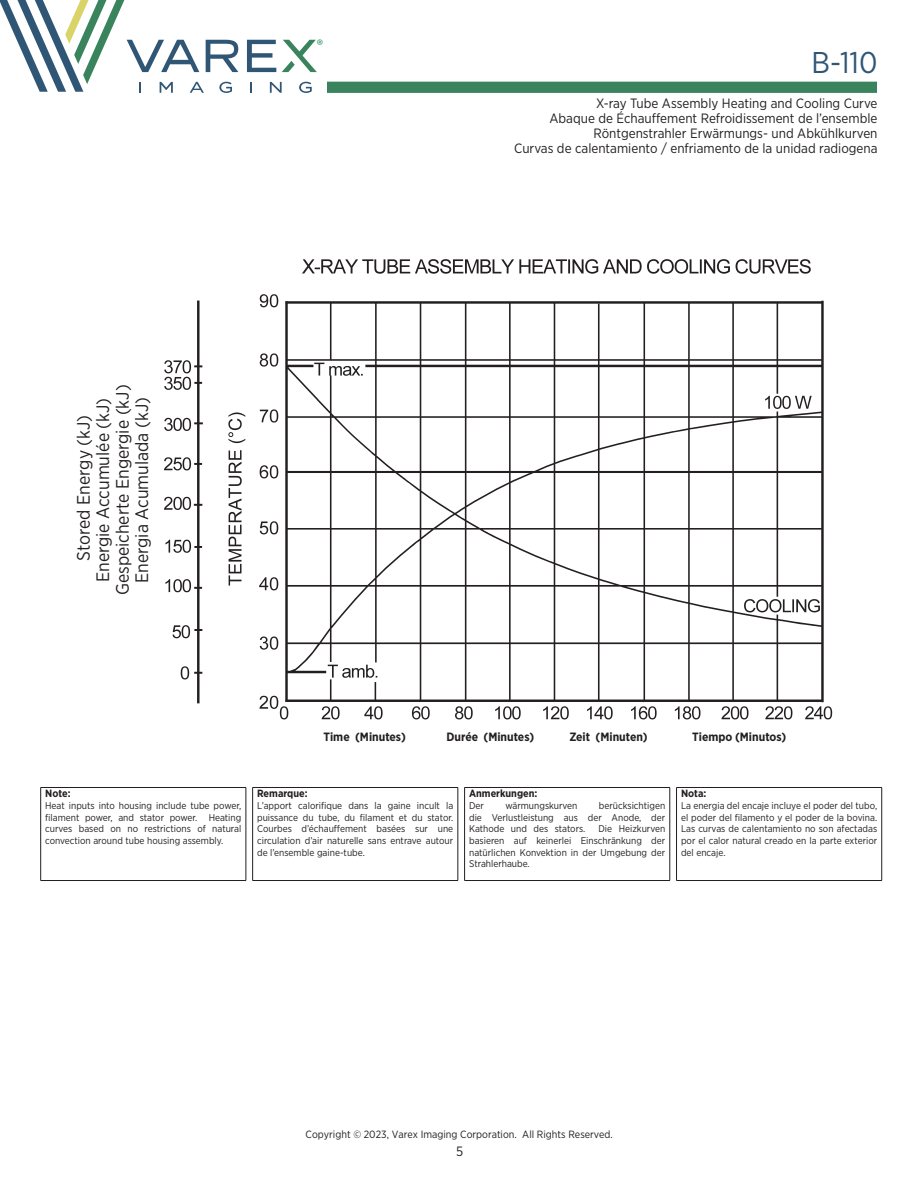
<style>
.page{position:relative;width:918px;height:1188px;background:#fff}
.page>*{position:absolute;margin:0;border:0;box-sizing:border-box;transform-origin:0 0}
.t1{font:30px "Gotham Narrow";color:#305676}
.t2{font:18px "Gotham Narrow";color:#231f20}
.t3{font:13.5px "Gotham Narrow";color:#231f20}
.t4{font:12.3px "Neutraface Text Book Alt";color:#0a8348}
.t5{font:700 12px "Gotham Narrow";color:#231f20}
.t6{font:10.5px "Gotham Narrow";color:#231f20}
.t7{font:700 10.5px "Gotham Narrow";color:#231f20}
.t8{font:9.75px/11.7px "Gotham Narrow";color:#231f20;text-align:justify}
</style>
<div class="page">
<div style="left:327px;top:82px;width:550px;height:11px;background:#39835d"></div>
<svg style="left:0;top:0;width:317px;height:93px"></svg>
<img style="left:164px;top:259px;width:669px;height:461px">
<hr style="left:40px;top:787px;width:206px;height:1px;background:#231f20">
<hr style="left:40px;top:788px;width:1px;height:92px;background:#231f20">
<hr style="left:246px;top:788px;width:1px;height:92px;background:#231f20">
<hr style="left:252px;top:787px;width:206px;height:1px;background:#231f20">
<hr style="left:252px;top:788px;width:1px;height:92px;background:#231f20">
<hr style="left:458px;top:788px;width:1px;height:92px;background:#231f20">
<hr style="left:464px;top:787px;width:206px;height:1px;background:#231f20">
<hr style="left:464px;top:788px;width:1px;height:92px;background:#231f20">
<hr style="left:670px;top:788px;width:1px;height:92px;background:#231f20">
<hr style="left:676px;top:787px;width:206px;height:1px;background:#231f20">
<hr style="left:676px;top:788px;width:1px;height:92px;background:#231f20">
<hr style="left:881px;top:788px;width:1px;height:92px;background:#231f20">
<hr style="left:40px;top:880px;width:206px;height:1px;background:#231f20">
<hr style="left:252px;top:880px;width:206px;height:1px;background:#231f20">
<hr style="left:464px;top:880px;width:206px;height:1px;background:#231f20">
<hr style="left:676px;top:880px;width:206px;height:1px;background:#231f20">
<p class="t4" style="left:317px;top:36px;width:8px">®</p>
<h1 class="t1" style="left:811px;top:44px;width:68px">B-110</h1>
<p class="t3" style="left:596px;top:95px;width:283px">X-ray Tube Assembly Heating and Cooling Curve</p>
<p class="t3" style="left:549px;top:110px;width:330px">Abaque de Échauffement Refroidissement de l’ensemble</p>
<p class="t3" style="left:594px;top:125px;width:285px">Röntgenstrahler Erwärmungs- und Abkühlkurven</p>
<p class="t3" style="left:514px;top:140px;width:365px">Curvas de calentamiento / enfriamento de la unidad radiogena</p>
<p class="t2" style="left:111px;top:595px;width:212px;rotate:-90deg">Gespeicherte Engergie (kJ)</p>
<p class="t2" style="left:131px;top:583px;width:187px;rotate:-90deg">Energia Acumulada (kJ)</p>
<p class="t2" style="left:92px;top:582px;width:186px;rotate:-90deg">Energie Accumulée (kJ)</p>
<p class="t2" style="left:72px;top:561px;width:147px;rotate:-90deg">Stored Energy (kJ)</p>
<p class="t5" style="left:324px;top:729px;width:84px">Time (Minutes)</p>
<p class="t5" style="left:446px;top:729px;width:89px">Durée (Minutes)</p>
<p class="t5" style="left:569px;top:729px;width:80px">Zeit (Minuten)</p>
<p class="t5" style="left:692px;top:729px;width:96px">Tiempo (Minutos)</p>
<p class="t7" style="left:45px;top:787px;width:27px">Note:</p>
<p class="t8" style="left:45px;top:799px;width:198px">Heat inputs into housing include tube power, filament power, and stator power. Heating curves based on no restrictions of natural convection around tube housing assembly.</p>
<p class="t7" style="left:257px;top:787px;width:52px">Remarque:</p>
<p class="t8" style="left:257px;top:799px;width:198px">L’apport calorifique dans la gaine incult la puissance du tube, du filament et du stator.<br>Courbes d’échauffement basées sur une circulation d’air naturelle sans entrave autour de l’ensemble gaine-tube.</p>
<p class="t7" style="left:469px;top:787px;width:70px">Anmerkungen:</p>
<p class="t8" style="left:469px;top:799px;width:16px">Der</p>
<p class="t8" style="left:505px;top:799px;width:74px">wärmungskurven</p>
<p class="t8" style="left:469px;top:799px;width:198px;text-indent:130px">berücksichtigen die Verlustleistung aus der Anode, der Kathode und des stators.</p>
<p class="t8" style="left:469px;top:823px;width:198px;text-indent:129px">Die Heizkurven basieren auf keinerlei Einschränkung der natürlichen Konvektion in der Umgebung der Strahlerhaube.</p>
<p class="t7" style="left:681px;top:787px;width:27px">Nota:</p>
<p class="t8" style="left:681px;top:799px;width:198px">La energia del encaje incluye el poder del tubo, el poder del filamento y el poder de la bovina.<br>Las curvas de calentamiento no son afectadas por el calor natural creado en la parte exterior del encaje.</p>
<p class="t6" style="left:306px;top:1127px;width:309px">Copyright © 2023, Varex Imaging Corporation. All Rights Reserved.</p>
<h3 class="t3" style="left:456px;top:1142px;width:9px">5</h3>
</div>
